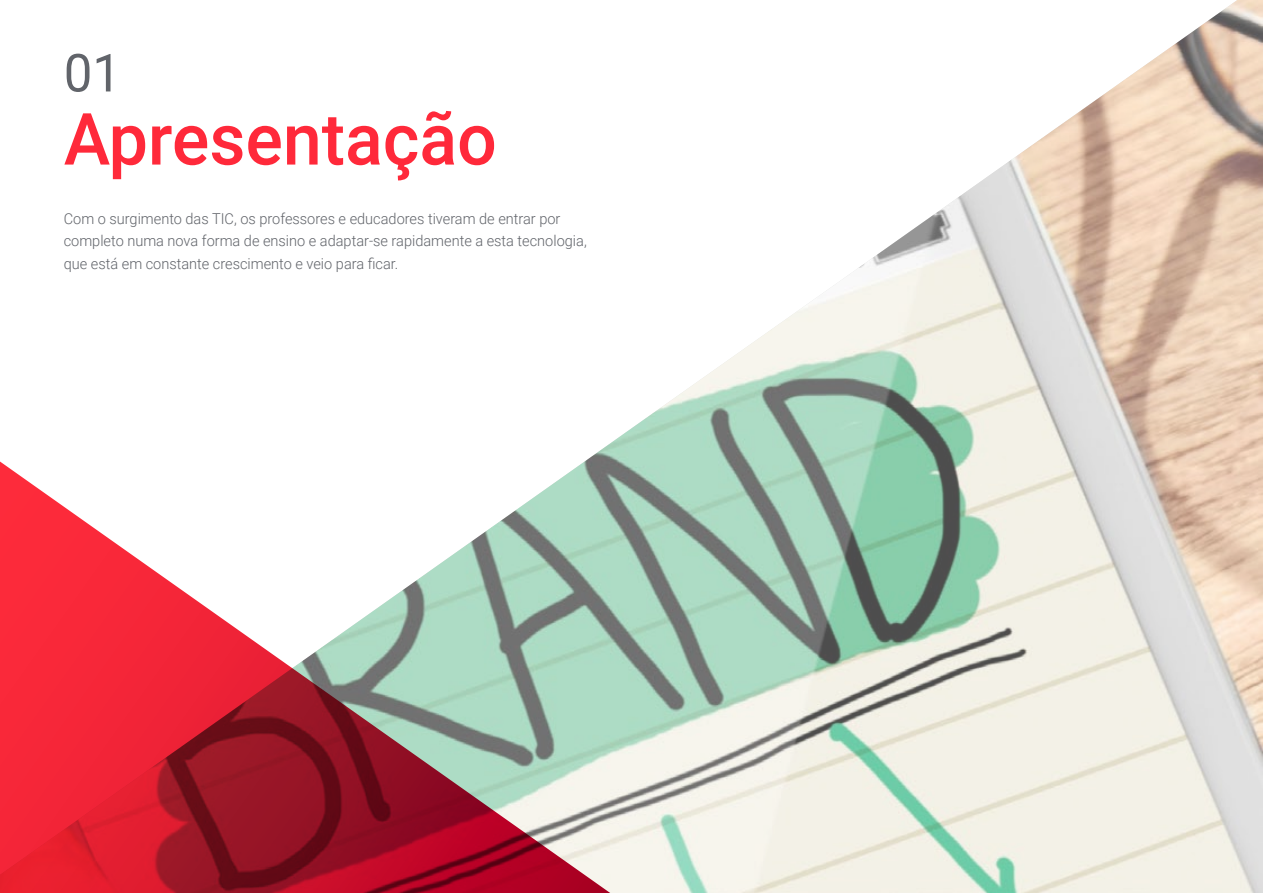
<style>
.page{position:relative;width:1263px;height:893px;background:#fff}
.page>*{position:absolute;margin:0;border:0;box-sizing:border-box;transform-origin:0 0}
.t1{font:500 72px "Roboto";color:#ff293a}
.t2{font:52.5px "Roboto";color:#61646a}
.t3{font:300 15px/22.5px "Roboto";color:#61646a}
</style>
<div class="page">
<img style="left:607px;top:0;width:656px;height:893px">
<svg style="left:0;top:446px;width:640px;height:447px"></svg>
<h2 class="t2" style="left:64px;top:36px;width:59px">01</h2>
<h1 class="t1" style="left:64px;top:89px;width:435px">Apresentação</h1>
<p class="t3" style="left:64px;top:207px;width:524px">Com o surgimento das TIC, os professores e educadores tiveram de entrar por completo numa nova forma de ensino e adaptar-se rapidamente a esta tecnologia, que está em constante crescimento e veio para ficar.</p>
</div>
